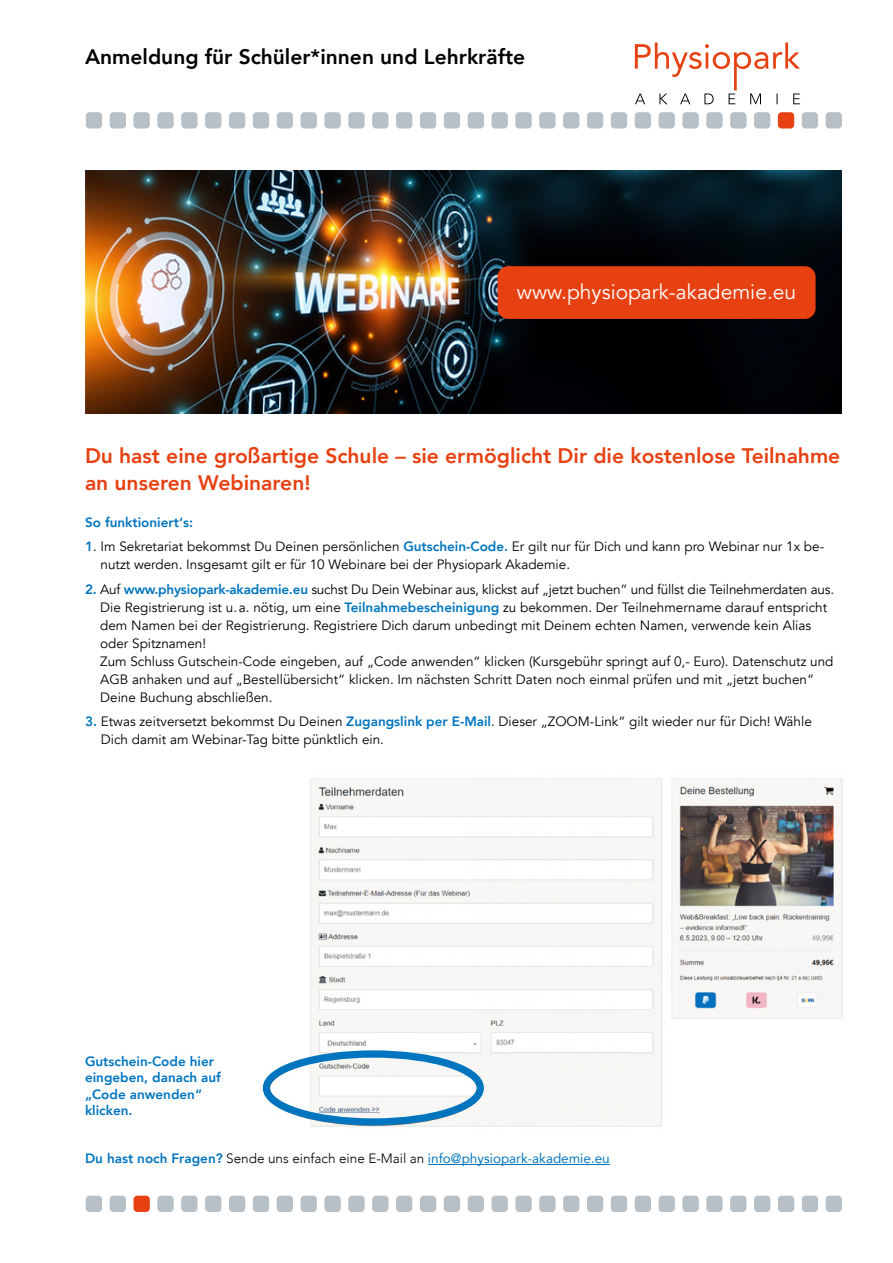
<style>
.page{position:relative;width:893px;height:1263px;background:#fff}
.page>*{position:absolute;margin:0;border:0;box-sizing:border-box;transform-origin:0 0}
.t1{font:800 21px/27px "Avenir";color:#e74011}
.t2{font:800 21px "Avenir";color:#000}
.t3{font:21px "Avenir";color:#fff}
.t4{font:13.5px/18px "Avenir";color:#000}
.t5{font:800 13.5px/16.5px "Avenir";color:#0075bf}
.t6{font:300 13.5px "Avenir";color:#000}
.s1{font-weight:800;color:#0075bf}
.s2{font-weight:400;color:#0075bf}
</style>
<div class="page">
<div style="left:635px;top:112px;width:16px;height:17px;background:#b6c0c6;border-radius:4px"></div>
<div style="left:659px;top:112px;width:16px;height:17px;background:#b6c0c6;border-radius:4px"></div>
<div style="left:682px;top:112px;width:17px;height:17px;background:#b6c0c6;border-radius:4px"></div>
<div style="left:706px;top:112px;width:17px;height:17px;background:#b6c0c6;border-radius:4px"></div>
<div style="left:730px;top:112px;width:16px;height:17px;background:#b6c0c6;border-radius:4px"></div>
<div style="left:754px;top:112px;width:16px;height:17px;background:#b6c0c6;border-radius:4px"></div>
<div style="left:778px;top:112px;width:16px;height:17px;background:#e74011;border-radius:4px"></div>
<div style="left:802px;top:112px;width:16px;height:17px;background:#b6c0c6;border-radius:4px"></div>
<div style="left:826px;top:112px;width:16px;height:17px;background:#b6c0c6;border-radius:4px"></div>
<div style="left:420px;top:112px;width:16px;height:17px;background:#b6c0c6;border-radius:4px"></div>
<div style="left:444px;top:112px;width:16px;height:17px;background:#b6c0c6;border-radius:4px"></div>
<div style="left:468px;top:112px;width:16px;height:17px;background:#b6c0c6;border-radius:4px"></div>
<div style="left:491px;top:112px;width:17px;height:17px;background:#b6c0c6;border-radius:4px"></div>
<div style="left:515px;top:112px;width:17px;height:17px;background:#b6c0c6;border-radius:4px"></div>
<div style="left:539px;top:112px;width:17px;height:17px;background:#b6c0c6;border-radius:4px"></div>
<div style="left:563px;top:112px;width:16px;height:17px;background:#b6c0c6;border-radius:4px"></div>
<div style="left:587px;top:112px;width:16px;height:17px;background:#b6c0c6;border-radius:4px"></div>
<div style="left:611px;top:112px;width:16px;height:17px;background:#b6c0c6;border-radius:4px"></div>
<div style="left:205px;top:112px;width:16px;height:17px;background:#b6c0c6;border-radius:4px"></div>
<div style="left:110px;top:112px;width:16px;height:17px;background:#b6c0c6;border-radius:4px"></div>
<div style="left:157px;top:112px;width:17px;height:17px;background:#b6c0c6;border-radius:4px"></div>
<div style="left:229px;top:112px;width:16px;height:17px;background:#b6c0c6;border-radius:4px"></div>
<div style="left:134px;top:112px;width:16px;height:17px;background:#b6c0c6;border-radius:4px"></div>
<div style="left:181px;top:112px;width:17px;height:17px;background:#b6c0c6;border-radius:4px"></div>
<div style="left:86px;top:112px;width:16px;height:17px;background:#b6c0c6;border-radius:4px"></div>
<div style="left:253px;top:112px;width:16px;height:17px;background:#b6c0c6;border-radius:4px"></div>
<div style="left:277px;top:112px;width:16px;height:17px;background:#b6c0c6;border-radius:4px"></div>
<div style="left:301px;top:112px;width:16px;height:17px;background:#b6c0c6;border-radius:4px"></div>
<div style="left:324px;top:112px;width:17px;height:17px;background:#b6c0c6;border-radius:4px"></div>
<div style="left:348px;top:112px;width:17px;height:17px;background:#b6c0c6;border-radius:4px"></div>
<div style="left:372px;top:112px;width:16px;height:17px;background:#b6c0c6;border-radius:4px"></div>
<div style="left:396px;top:112px;width:16px;height:17px;background:#b6c0c6;border-radius:4px"></div>
<div style="left:277px;top:1196px;width:16px;height:16px;background:#b6c0c6;border-radius:4px"></div>
<div style="left:253px;top:1196px;width:16px;height:16px;background:#b6c0c6;border-radius:4px"></div>
<div style="left:229px;top:1196px;width:16px;height:16px;background:#b6c0c6;border-radius:4px"></div>
<div style="left:205px;top:1196px;width:16px;height:16px;background:#b6c0c6;border-radius:4px"></div>
<div style="left:181px;top:1196px;width:17px;height:16px;background:#b6c0c6;border-radius:4px"></div>
<div style="left:157px;top:1196px;width:17px;height:16px;background:#b6c0c6;border-radius:4px"></div>
<div style="left:134px;top:1196px;width:16px;height:16px;background:#e74011;border-radius:4px"></div>
<div style="left:110px;top:1196px;width:16px;height:16px;background:#b6c0c6;border-radius:4px"></div>
<div style="left:86px;top:1196px;width:16px;height:16px;background:#b6c0c6;border-radius:4px"></div>
<div style="left:491px;top:1196px;width:17px;height:16px;background:#b6c0c6;border-radius:4px"></div>
<div style="left:468px;top:1196px;width:16px;height:16px;background:#b6c0c6;border-radius:4px"></div>
<div style="left:444px;top:1196px;width:16px;height:16px;background:#b6c0c6;border-radius:4px"></div>
<div style="left:420px;top:1196px;width:16px;height:16px;background:#b6c0c6;border-radius:4px"></div>
<div style="left:396px;top:1196px;width:16px;height:16px;background:#b6c0c6;border-radius:4px"></div>
<div style="left:372px;top:1196px;width:16px;height:16px;background:#b6c0c6;border-radius:4px"></div>
<div style="left:348px;top:1196px;width:17px;height:16px;background:#b6c0c6;border-radius:4px"></div>
<div style="left:324px;top:1196px;width:17px;height:16px;background:#b6c0c6;border-radius:4px"></div>
<div style="left:301px;top:1196px;width:16px;height:16px;background:#b6c0c6;border-radius:4px"></div>
<div style="left:706px;top:1196px;width:17px;height:16px;background:#b6c0c6;border-radius:4px"></div>
<div style="left:802px;top:1196px;width:16px;height:16px;background:#b6c0c6;border-radius:4px"></div>
<div style="left:754px;top:1196px;width:16px;height:16px;background:#b6c0c6;border-radius:4px"></div>
<div style="left:682px;top:1196px;width:17px;height:16px;background:#b6c0c6;border-radius:4px"></div>
<div style="left:778px;top:1196px;width:16px;height:16px;background:#b6c0c6;border-radius:4px"></div>
<div style="left:730px;top:1196px;width:16px;height:16px;background:#b6c0c6;border-radius:4px"></div>
<div style="left:826px;top:1196px;width:16px;height:16px;background:#b6c0c6;border-radius:4px"></div>
<div style="left:659px;top:1196px;width:16px;height:16px;background:#b6c0c6;border-radius:4px"></div>
<div style="left:635px;top:1196px;width:16px;height:16px;background:#b6c0c6;border-radius:4px"></div>
<div style="left:611px;top:1196px;width:16px;height:16px;background:#b6c0c6;border-radius:4px"></div>
<div style="left:587px;top:1196px;width:16px;height:16px;background:#b6c0c6;border-radius:4px"></div>
<div style="left:563px;top:1196px;width:16px;height:16px;background:#b6c0c6;border-radius:4px"></div>
<div style="left:539px;top:1196px;width:17px;height:16px;background:#b6c0c6;border-radius:4px"></div>
<div style="left:515px;top:1196px;width:17px;height:16px;background:#b6c0c6;border-radius:4px"></div>
<svg style="left:635px;top:43px;width:165px;height:61px"></svg>
<img style="left:85px;top:170px;width:757px;height:244px">
<div style="left:497px;top:266px;width:319px;height:53px;background:#e74011;border-radius:11px"></div>
<hr style="left:428px;top:1164px;width:182px;height:1px;background:#0075bf">
<img style="left:262px;top:778px;width:581px;height:349px">
<div style="left:263px;top:1050px;width:221px;height:75px;border:7px solid #0075bf;border-radius:50%"></div>
<h1 class="t2" style="left:85px;top:40px;width:442px">Anmeldung für Schüler*innen und Lehrkräfte</h1>
<h1 class="t3" style="left:517px;top:279px;width:281px">www.physiopark-akademie.eu</h1>
<h1 class="t1" style="left:85px;top:442px;width:757px">Du hast eine großartige Schule – sie ermöglicht Dir die kostenlose Teilnahme an unseren Webinaren!</h1>
<p class="t5" style="left:85px;top:514px;width:109px">So funktioniert‘s:</p>
<p class="t4" style="left:101px;top:538px;width:725px;text-indent:-15px"><span class="s1">1</span>. Im Sekretariat bekommst Du Deinen persönlichen <span class="s1">Gutschein-Code.</span> Er gilt nur für Dich und kann pro Webinar nur 1x be&shy;nutzt werden. Insgesamt gilt er für 10 Webinare bei der Physiopark Akademie.</p>
<p class="t4" style="left:100px;top:580px;width:736px;text-indent:-15px"><span class="s1">2.</span> Auf <span class="s1">www.physiopark-akademie.eu</span> suchst Du Dein Webinar aus, klickst auf „jetzt buchen“ und füllst die Teilnehmerdaten aus.<br>Die Registrierung ist u.a. nötig, um eine <span class="s1">Teilnahmebescheinigung</span> zu bekommen. Der Teilnehmername darauf entspricht dem Namen bei der Registrierung. Registriere Dich darum unbedingt mit Deinem echten Namen, verwende kein Alias oder Spitznamen!<br>Zum Schluss Gutschein-Code eingeben, auf „Code anwenden“ klicken (Kursgebühr springt auf 0,- Euro). Datenschutz und AGB anhaken und auf „Bestellübersicht“ klicken. Im nächsten Schritt Daten noch einmal prüfen und mit „jetzt buchen“ Deine Buchung abschließen.</p>
<p class="t4" style="left:101px;top:712px;width:713px;text-indent:-16px"><span class="s1">3.</span> Etwas zeitversetzt bekommst Du Deinen <span class="s1">Zugangslink per E-Mail</span>. Dieser „ZOOM-Link“ gilt wieder nur für Dich! Wähle<br>Dich damit am Webinar-Tag bitte pünktlich ein.</p>
<p class="t5" style="left:85px;top:1053px;width:138px">Gutschein-Code hier eingeben, danach auf „Code anwenden“ klicken.</p>
<p class="t6" style="left:85px;top:1151px;width:526px"><span class="s1">Du hast noch Fragen?</span> Sende uns einfach eine E-Mail an <span class="s2">info@physiopark-akademie.eu</span></p>
</div>
